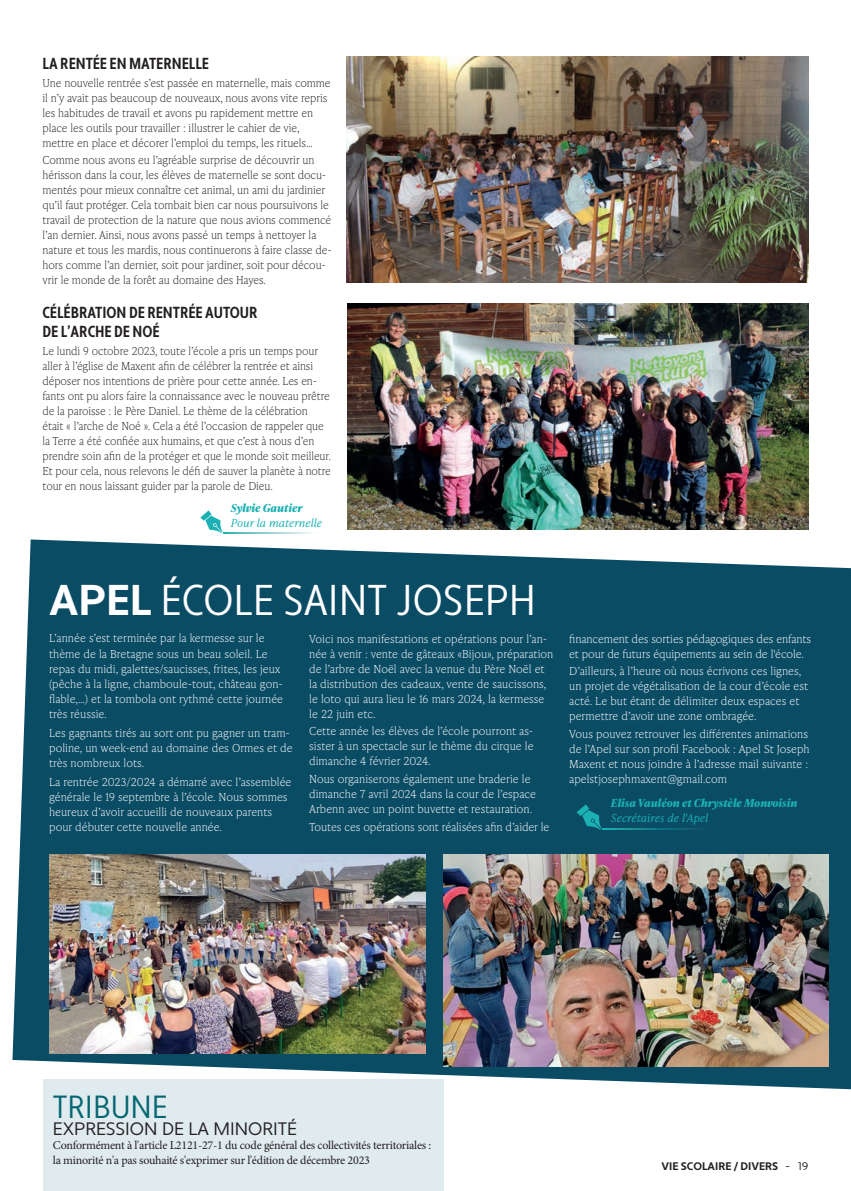
<style>
.page{position:relative;width:851px;height:1191px;background:#fff}
.page>*{position:absolute;margin:0;border:0;box-sizing:border-box;transform-origin:0 0}
.t1{font:condensed 43px "Apertura";color:#fff}
.t2{font:condensed 32px "Apertura";color:#046771}
.t3{font:18px "Apertura";color:#231f20}
.t4{font:700 condensed 16px/19.2px "Apertura";color:#231f20;scale:.9 1}
.t5{font:12px/14.4px "Minion Pro";letter-spacing:-.02em;color:#231f20}
.t6{font:100 11px/15px "Ivy Presto Text";color:#fff}
.t7{font:100 11px/15px "Ivy Presto Text";letter-spacing:-.01em;color:#231f20}
.t8{font:italic 700 11px "Ivy Presto Text";color:#1bb1b3}
.t9{font:italic 300 11px "Ivy Presto Text";color:#1bb1b3}
.t10{font:700 11px "Apertura";color:#231f20}
.s1{font-weight:700;font-stretch:normal}
.s2{font-weight:400}
</style>
<div class="page">
<div style="left:43px;top:1080px;width:400px;height:111px;background:#e0ebf0"></div>
<svg style="left:12px;top:539px;width:838px;height:550px;background:#225d73"></svg>
<svg style="left:576px;top:804px;width:25px;height:26px"></svg>
<svg style="left:602px;top:828px;width:104px;height:2px"></svg>
<img style="left:49px;top:854px;width:376px;height:200px">
<img style="left:443px;top:854px;width:385px;height:212px">
<img style="left:346px;top:57px;width:462px;height:225px">
<img style="left:347px;top:304px;width:461px;height:225px">
<svg style="left:200px;top:510px;width:23px;height:23px"></svg>
<svg style="left:223px;top:532px;width:90px;height:1px"></svg>
<h3 class="t4" style="left:43px;top:54px;width:186px">LA RENTÉE EN MATERNELLE</h3>
<p class="t7" style="left:43px;top:74px;width:289px">Une nouvelle rentrée s’est passée en maternelle, mais comme il n’y avait pas beaucoup de nouveaux, nous avons vite repris les habitudes de travail et avons pu rapidement mettre en place les outils pour travailler : illustrer le cahier de vie, mettre en place et décorer l’emploi du temps, les rituels…</p>
<p class="t7" style="left:43px;top:152px;width:291px">Comme nous avons eu l’agréable surprise de découvrir un hérisson dans la cour, les élèves de maternelle se sont docu&shy;mentés pour mieux connaître cet animal, un ami du jardinier qu’il faut protéger. Cela tombait bien car nous poursuivons le travail de protection de la nature que nous avions commencé l’an dernier. Ainsi, nous avons passé un temps à nettoyer la nature et tous les mardis, nous continuerons à faire classe de&shy;hors comme l’an dernier, soit pour jardiner, soit pour décou&shy;vrir le monde de la forêt au domaine des Hayes.</p>
<h3 class="t4" style="left:43px;top:303px;width:240px">CÉLÉBRATION DE RENTRÉE AUTOUR<br>DE L’ARCHE DE NOÉ</h3>
<p class="t7" style="left:43px;top:343px;width:290px">Le lundi 9 octobre 2023, toute l’école a pris un temps pour aller à l’église de Maxent afin de célébrer la rentrée et ainsi déposer nos intentions de prière pour cette année. Les en&shy;fants ont pu alors faire la connaissance avec le nouveau prêtre de la paroisse : le Père Daniel. Le thème de la célébration était « l’arche de Noé ». Cela a été l’occasion de rappeler que la Terre a été confiée aux humains, et que c’est à nous d’en prendre soin afin de la protéger et que le monde soit meilleur.<br>Et pour cela, nous relevons le défi de sauver la planète à notre tour en nous laissant guider par la parole de Dieu.</p>
<p class="t8" style="left:231px;top:500px;width:73px">Sylvie Gautier</p>
<p class="t9" style="left:231px;top:515px;width:93px">Pour la maternelle</p>
<h1 class="t1" style="left:49px;top:574px;width:488px"><span class="s1">APEL</span> ÉCOLE SAINT JOSEPH</h1>
<p class="t6" style="left:49px;top:630px;width:235px">L’année s’est terminée par la kermesse sur le thème de la Bretagne sous un beau soleil. Le repas du midi, galettes/saucisses, frites, les jeux (pêche à la ligne, chamboule-tout, château gon&shy;flable,…) et la tombola ont rythmé cette journée très réussie.</p>
<p class="t6" style="left:49px;top:724px;width:245px">Les gagnants tirés au sort ont pu gagner un tram&shy;poline, un week-end au domaine des Ormes et de très nombreux lots.</p>
<p class="t6" style="left:49px;top:773px;width:244px">La rentrée 2023/2024 a démarré avec l’assemblée générale le 19 septembre à l’école. Nous sommes heureux d’avoir accueilli de nouveaux parents pour débuter cette nouvelle année.</p>
<p class="t6" style="left:309px;top:630px;width:246px">Voici nos manifestations et opérations pour l’an&shy;née à venir : vente de gâteaux «Bijou», préparation de l’arbre de Noël avec la venue du Père Noël et la distribution des cadeaux, vente de saucissons, le loto qui aura lieu le 16 mars 2024, la kermesse le 22 juin etc.</p>
<p class="t6" style="left:309px;top:723px;width:226px;text-align:justify">Cette année les élèves de l’école pourront as&shy;sister à un spectacle sur le thème du cirque le dimanche 4 février 2024.</p>
<p class="t6" style="left:309px;top:771px;width:228px">Nous organiserons également une braderie le dimanche 7 avril 2024 dans la cour de l’espace<br>Arbenn avec un point buvette et restauration.</p>
<p class="t6" style="left:309px;top:819px;width:242px">Toutes ces opérations sont réalisées afin d’aider le</p>
<p class="t6" style="left:569px;top:630px;width:243px">financement des sorties pédagogiques des enfants et pour de futurs équipements au sein de l'école.</p>
<p class="t6" style="left:569px;top:663px;width:240px">D’ailleurs, à l’heure où nous écrivons ces lignes, un projet de végétalisation de la cour d’école est acté. Le but étant de délimiter deux espaces et permettre d’avoir une zone ombragée.</p>
<p class="t6" style="left:569px;top:726px;width:242px">Vous pouvez retrouver les différentes animations de l’Apel sur son profil Facebook : Apel St Joseph Maxent et nous joindre à l’adresse mail suivante : apelstjosephmaxent@gmail.com</p>
<p class="t8" style="left:610px;top:795px;width:188px">Elisa Vauléon et Chrystèle Monvoisin</p>
<p class="t9" style="left:610px;top:810px;width:99px">Secrétaires de l'Apel</p>
<h2 class="t2" style="left:53px;top:1087px;width:116px">TRIBUNE</h2>
<h3 class="t3" style="left:53px;top:1117px;width:245px">EXPRESSION DE LA MINORITÉ</h3>
<p class="t5" style="left:53px;top:1138px;width:380px">Conformément à l'article L2121-27-1 du code général des collectivités territoriales : la minorité n'a pas souhaité s'exprimer sur l'édition de décembre 2023</p>
<p class="t10" style="left:661px;top:1160px;width:148px">VIE SCOLAIRE / DIVERS <span class="s2">- 19</span></p>
</div>
